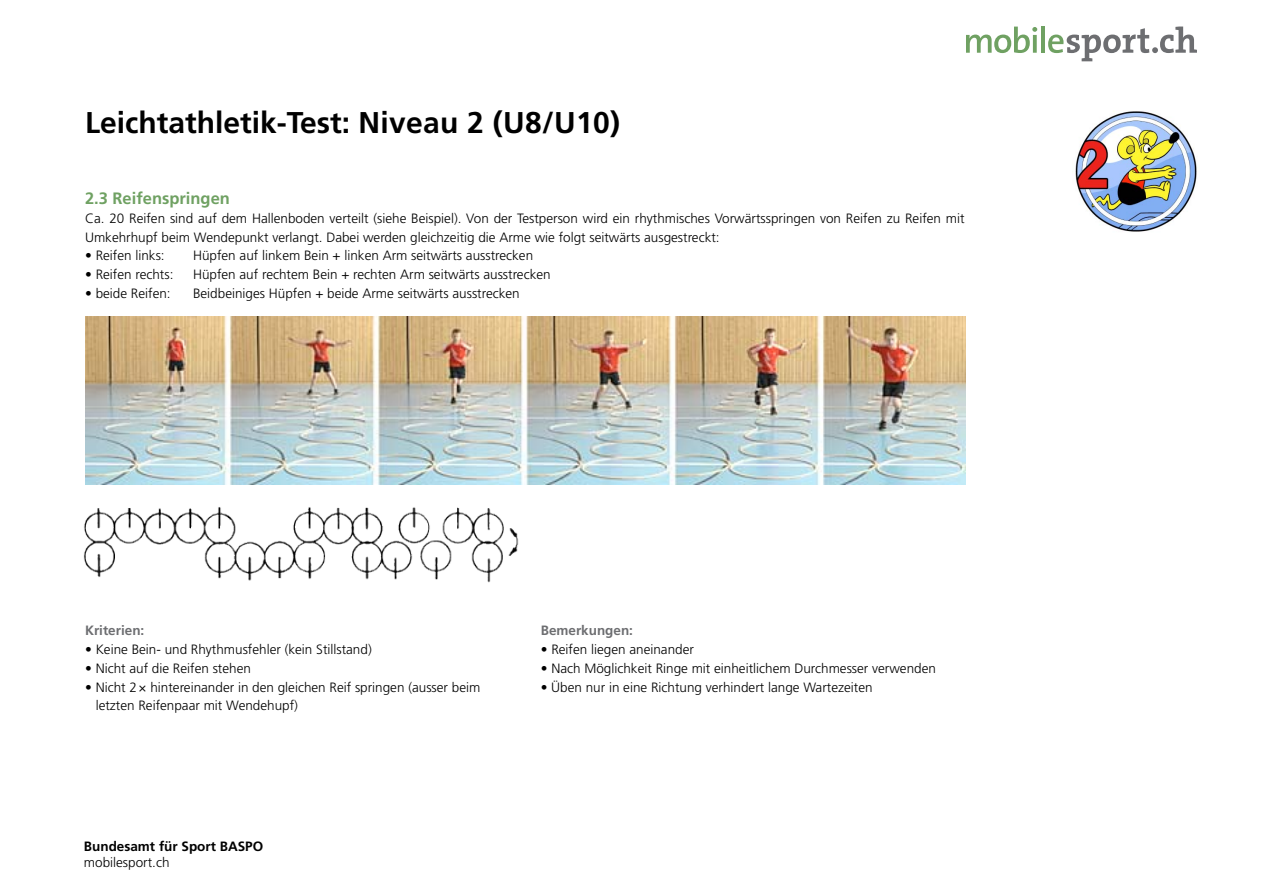
<style>
.page{position:relative;width:1263px;height:893px;background:#fff}
.page>*{position:absolute;margin:0;border:0;box-sizing:border-box;transform-origin:0 0}
.t1{font:700 30px "Frutiger LT";color:#000}
._3_Titel_gruen{font:700 16.5px "Frutiger LT";color:#6fa162}
.Grundtext_d_Aufzählu{font:300 13.5px/18.8px "Frutiger LT";color:#000}
.Gundtext_d{font:300 13.5px/18.8px "Frutiger LT";color:#000}
.t2{font:700 13.5px "Frutiger LT";color:#000}
.Grundtext_d_Aufzählu-2{font:700 13.5px "Frutiger LT";color:#6d6e71}
</style>
<div class="page">
<svg style="left:966px;top:27px;width:71px;height:26px"></svg>
<hr style="left:1041px;top:27px;width:4px;height:26px;background:#6fa162">
<svg style="left:1048px;top:27px;width:149px;height:34px"></svg>
<img style="left:1075px;top:111px;width:122px;height:121px">
<img style="left:83px;top:507px;width:436px;height:76px">
<img style="left:85px;top:317px;width:880px;height:167px">
<p class="t1" style="left:85px;top:105px;width:536px">Leichtathletik-Test: Niveau 2 (U8/U10)</p>
<p class="_3_Titel_gruen" style="left:85px;top:189px;width:146px">2.3 Reifenspringen</p>
<p class="Gundtext_d" style="left:85px;top:209px;width:881px">Ca. 20 Reifen sind auf dem Hallenboden verteilt (siehe Beispiel). Von der Testperson wird ein rhythmisches Vorwärtsspringen von Reifen zu Reifen mit<br>Umkehrhupf beim Wendepunkt verlangt. Dabei werden gleichzeitig die Arme wie folgt seitwärts ausgestreckt:</p>
<p class="Grundtext_d_Aufzählu" style="left:85px;top:246px;width:81px">• Reifen links:</p>
<p class="Grundtext_d_Aufzählu" style="left:193px;top:246px;width:342px">Hüpfen auf linkem Bein + linken Arm seitwärts ausstrecken</p>
<p class="Grundtext_d_Aufzählu" style="left:85px;top:265px;width:90px">• Reifen rechts:</p>
<p class="Grundtext_d_Aufzählu" style="left:193px;top:265px;width:359px">Hüpfen auf rechtem Bein + rechten Arm seitwärts ausstrecken</p>
<p class="Grundtext_d_Aufzählu" style="left:85px;top:284px;width:87px">• beide Reifen:</p>
<p class="Grundtext_d_Aufzählu" style="left:193px;top:284px;width:328px">Beidbeiniges Hüpfen + beide Arme seitwärts ausstrecken</p>
<p class="Grundtext_d_Aufzählu-2" style="left:85px;top:623px;width:61px">Kriterien:</p>
<p class="Grundtext_d_Aufzählu" style="left:85px;top:640px;width:288px">• Keine Bein- und Rhythmusfehler (kein Stillstand)</p>
<p class="Grundtext_d_Aufzählu" style="left:85px;top:659px;width:167px">• Nicht auf die Reifen stehen</p>
<p class="Grundtext_d_Aufzählu" style="left:96px;top:678px;width:386px;text-indent:-11px">• Nicht 2× hintereinander in den gleichen Reif springen (ausser beim letzten Reifenpaar mit Wendehupf)</p>
<p class="t2" style="left:84px;top:839px;width:181px">Bundesamt für Sport BASPO</p>
<p class="Gundtext_d" style="left:84px;top:854px;width:87px">mobilesport.ch</p>
<p class="Grundtext_d_Aufzählu-2" style="left:541px;top:623px;width:94px">Bemerkungen:</p>
<p class="Grundtext_d_Aufzählu" style="left:541px;top:640px;width:155px">• Reifen liegen aneinander</p>
<p class="Grundtext_d_Aufzählu" style="left:541px;top:659px;width:397px">• Nach Möglichkeit Ringe mit einheitlichem Durchmesser verwenden</p>
<p class="Grundtext_d_Aufzählu" style="left:541px;top:678px;width:333px">• Üben nur in eine Richtung verhindert lange Wartezeiten</p>
</div>
